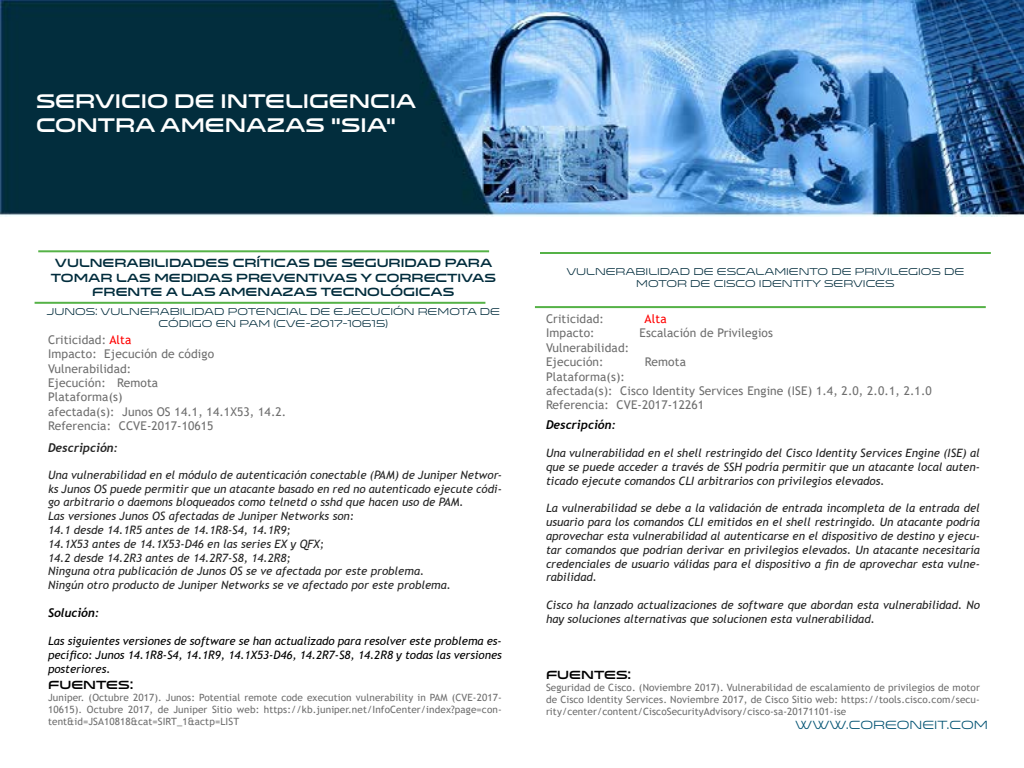
<style>
.page{position:relative;width:1024px;height:768px;background:#fff}
.page>*{position:absolute;margin:0;border:0;box-sizing:border-box;transform-origin:0 0}
.t1{font:20px/24px "Venera 900";color:#fff}
.t2{font:12px/14.4px "Trebuchet MS";letter-spacing:.01em;color:#6e6e6e}
.t3{font:12px/14.4px "Venera 900";color:#012c3c;text-align:center}
.t4{font:italic 700 12px "Trebuchet";color:#000}
.t5{font:12px "Venera 500";color:#005272}
.t6{font:12px "Venera 900";color:#000}
.t7{font:italic 700 12px "Trebuchet";color:#242424}
.t8{font:12px "Trebuchet MS";color:#f00}
.t9{font:italic 11.5px/13.8px "Trebuchet MS";color:#212121;text-align:justify}
.t10{font:italic 11.5px/13.8px "Trebuchet MS";color:#242424}
.t11{font:italic 11.5px/13.8px "Trebuchet MS";color:#000;text-align:justify}
.t12{font:10px/12px "Trebuchet MS";letter-spacing:.01em;color:#6e6e6e;text-align:justify}
.t13{font:10px/12px "Venera 500";color:#012c3c;text-align:center}
.s1{color:#f00}
</style>
<div class="page">
<img style="left:0;top:0;width:1024px;height:217px">
<hr style="left:35px;top:302px;width:450px;height:2px;background:#55b247">
<hr style="left:38px;top:250px;width:451px;height:2px;background:#55b247">
<hr style="left:535px;top:306px;width:451px;height:2px;background:#55b247">
<hr style="left:540px;top:252px;width:451px;height:2px;background:#55b247">
<h1 class="t1" style="left:36px;top:89px;width:382px">SERVICIO DE INTELIGENCIA<br>CONTRA AMENAZAS “SIA”</h1>
<p class="t3" style="left:51px;top:256px;width:447px">VULNERABILIDADES CRÍTICAS DE SEGURIDAD PARA<br>TOMAR LAS MEDIDAS PREVENTIVAS Y CORRECTIVAS<br>FRENTE A LAS AMENAZAS TECNOLÓGICAS</p>
<p class="t13" style="left:47px;top:305px;width:455px">JUNOS: VULNERABILIDAD POTENCIAL DE EJECUCIÓN REMOTA DE<br>CÓDIGO EN PAM (CVE-2017-10615)</p>
<p class="t2" style="left:48px;top:332px;width:240px">Criticidad: <span class="s1">Alta<br></span>Impacto: Ejecución de código<br>Vulnerabilidad:<br>Ejecución: Remota<br>Plataforma(s)<br>afectada(s): Junos OS 14.1, 14.1X53, 14.2.<br>Referencia: CCVE-2017-10615</p>
<p class="t7" style="left:48px;top:440px;width:71px">Descripción:</p>
<p class="t10" style="left:48px;top:468px;width:455px">Una vulnerabilidad en el módulo de autenticación conectable (PAM) de Juniper Networ&shy;ks Junos OS puede permitir que un atacante basado en red no autenticado ejecute códi&shy;go arbitrario o daemons bloqueados como telnetd o sshd que hacen uso de PAM.<br>Las versiones Junos OS afectadas de Juniper Networks son:<br>14.1 desde 14.1R5 antes de 14.1R8-S4, 14.1R9;<br>14.1X53 antes de 14.1X53-D46 en las series EX y QFX;<br>14.2 desde 14.2R3 antes de 14.2R7-S8, 14.2R8;<br>Ninguna otra publicación de Junos OS se ve afectada por este problema.<br>Ningún otro producto de Juniper Networks se ve afectado por este problema.</p>
<p class="t4" style="left:48px;top:606px;width:53px">Solución:</p>
<p class="t11" style="left:48px;top:634px;width:455px">Las siguientes versiones de software se han actualizado para resolver este problema es&shy;pecífico: Junos 14.1R8-S4, 14.1R9, 14.1X53-D46, 14.2R7-S8, 14.2R8 y todas las versiones posteriores.</p>
<p class="t6" style="left:48px;top:678px;width:87px">FUENTES:</p>
<p class="t12" style="left:48px;top:692px;width:455px">Juniper. (Octubre 2017). Junos: Potential remote code execution vulnerability in PAM (CVE-2017- 10615). Octubre 2017, de Juniper Sitio web: https://kb.juniper.net/InfoCenter/index?page=con&shy;tent&amp;id=JSA10818&amp;cat=SIRT_1&amp;actp=LIST</p>
<p class="t13" style="left:566px;top:265px;width:400px">VULNERABILIDAD DE ESCALAMIENTO DE PRIVILEGIOS DE<br>MOTOR DE CISCO IDENTITY SERVICES</p>
<p class="t2" style="left:546px;top:311px;width:60px">Criticidad:</p>
<p class="t8" style="left:645px;top:311px;width:24px">Alta</p>
<p class="t2" style="left:546px;top:326px;width:50px">Impacto:</p>
<p class="t2" style="left:640px;top:326px;width:135px">Escalación de Privilegios</p>
<p class="t2" style="left:546px;top:340px;width:85px">Vulnerabilidad:<br>Ejecución:</p>
<p class="t2" style="left:645px;top:355px;width:43px">Remota</p>
<p class="t2" style="left:546px;top:369px;width:387px">Plataforma(s):<br>afectada(s): Cisco Identity Services Engine (ISE) 1.4, 2.0, 2.0.1, 2.1.0<br>Referencia: CVE-2017-12261</p>
<p class="t4" style="left:546px;top:417px;width:71px">Descripción:</p>
<p class="t9" style="left:546px;top:446px;width:435px">Una vulnerabilidad en el shell restringido del Cisco Identity Services Engine (ISE) al que se puede acceder a través de SSH podría permitir que un atacante local auten&shy;ticado ejecute comandos CLI arbitrarios con privilegios elevados.</p>
<p class="t9" style="left:546px;top:501px;width:435px">La vulnerabilidad se debe a la validación de entrada incompleta de la entrada del usuario para los comandos CLI emitidos en el shell restringido. Un atacante podría aprovechar esta vulnerabilidad al autenticarse en el dispositivo de destino y ejecu&shy;tar comandos que podrían derivar en privilegios elevados. Un atacante necesitaría credenciales de usuario válidas para el dispositivo a fin de aprovechar esta vulne&shy;rabilidad.</p>
<p class="t9" style="left:546px;top:598px;width:435px">Cisco ha lanzado actualizaciones de software que abordan esta vulnerabilidad. No hay soluciones alternativas que solucionen esta vulnerabilidad.</p>
<p class="t6" style="left:546px;top:668px;width:87px">FUENTES:</p>
<p class="t12" style="left:546px;top:681px;width:435px">Seguridad de Cisco. (Noviembre 2017). Vulnerabilidad de escalamiento de privilegios de motor de Cisco Identity Services. Noviembre 2017, de Cisco Sitio web: https://tools.cisco.com/secu&shy;rity/center/content/CiscoSecurityAdvisory/cisco-sa-20171101-ise</p>
<p class="t5" style="left:795px;top:718px;width:194px">WWW.COREONEIT.COM</p>
</div>
